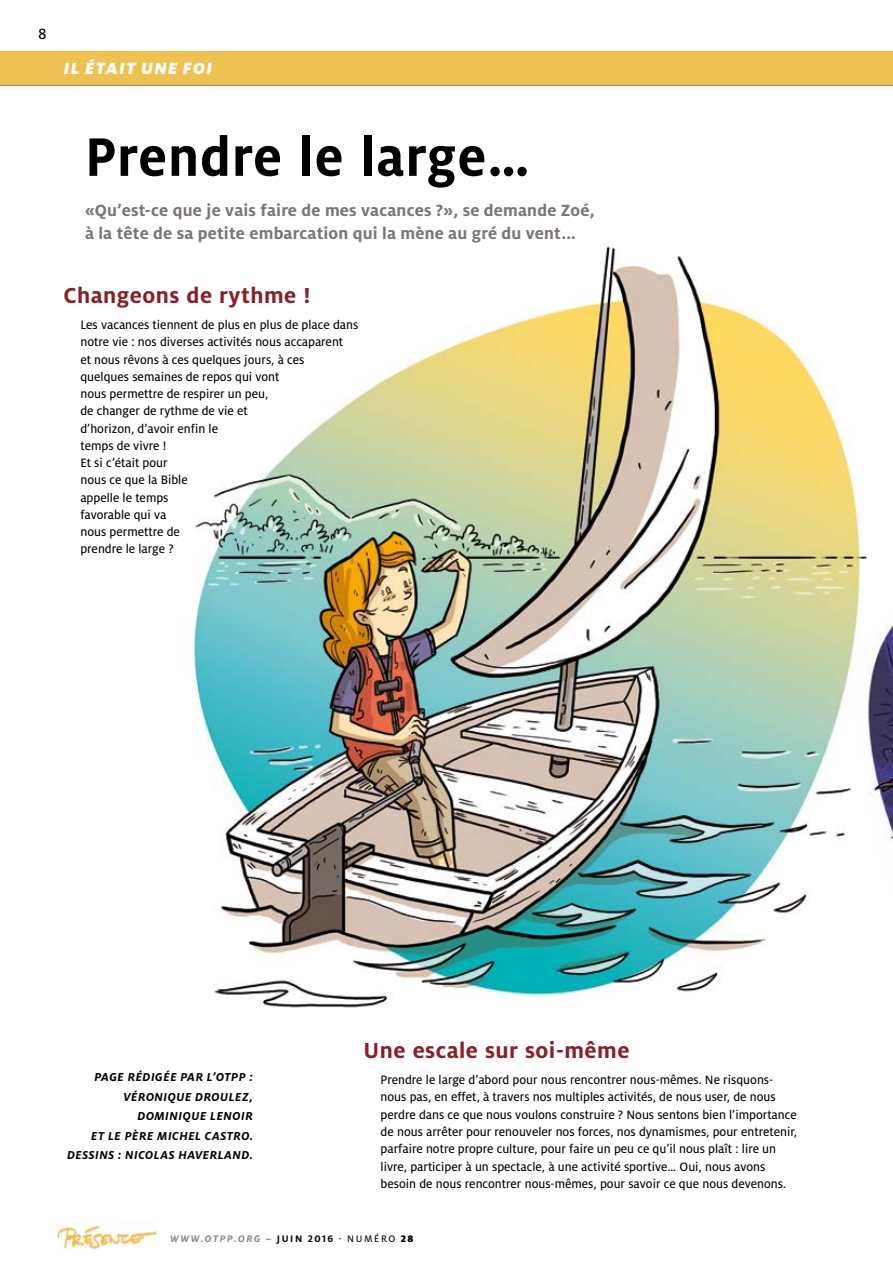
<style>
.page{position:relative;width:893px;height:1263px;background:#fff}
.page>*{position:absolute;margin:0;border:0;box-sizing:border-box;transform-origin:0 0}
.t1{font:700 60px "Milo OT";letter-spacing:.02em;color:#000;scale:.94 1}
.t2{font:700 24px "Milo OT";letter-spacing:.02em;color:#88202a}
.t3{font:700 18px/23.2px "Milo OT";letter-spacing:.01em;color:#7b7573}
.t4{font:italic 900 18px "Milo OT";letter-spacing:.07em;color:#fff}
.t5{font:16.5px "Milo OT Text";color:#000}
.t6{font:13.5px/17.2px "Milo OT Text";color:#000}
.t7{font:italic 700 12.75px/19.5px "Milo OT";letter-spacing:.04em;color:#000;text-align:right}
.t8{font:italic 700 10.5px "Milo OT";letter-spacing:.16em;color:#87888a}
.s1{font-style:normal;color:#000}
.s2{font-family:"Milo OT Text";font-weight:400;font-style:normal;color:#000}
.s3{font-weight:900;font-style:normal;color:#000}
</style>
<div class="page">
<img style="left:192px;top:246px;width:674px;height:763px">
<img style="left:855px;top:608px;width:38px;height:286px">
<div style="left:0;top:51px;width:893px;height:34px;background:#eec153"></div>
<hr style="left:0;top:85px;width:893px;height:1px;background:#87888a">
<img style="left:57px;top:1225px;width:100px;height:25px">
<p class="t5" style="left:38px;top:24px;width:10px">8</p>
<h3 class="t4" style="left:64px;top:58px;width:150px">IL ÉTAIT UNE FOI</h3>
<h1 class="t1" style="left:85px;top:123px;width:475px">Prendre le large…</h1>
<h3 class="t3" style="left:85px;top:199px;width:511px">«Qu’est-ce que je vais faire de mes vacances ?», se demande Zoé, à la tête de sa petite embarcation qui la mène au gré du vent...</h3>
<h2 class="t2" style="left:63px;top:282px;width:249px">Changeons de rythme !</h2>
<p class="t6" style="left:80px;top:316px;width:279px">Les vacances tiennent de plus en plus de place dans notre vie : nos diverses activités nous accaparent<br>et nous rêvons à ces quelques jours, à ces<br>quelques semaines de repos qui vont<br>nous permettre de respirer un peu,<br>de changer de rythme de vie et<br>d’horizon, d’avoir enfin le<br>temps de vivre !<br>Et si c’était pour<br>nous ce que la Bible<br>appelle le temps<br>favorable qui va<br>nous permettre de<br>prendre le large ?</p>
<p class="t7" style="left:67px;top:1068px;width:187px">PAGE RÉDIGÉE PAR L’OTPP :<br>VÉRONIQUE DROULEZ,<br>DOMINIQUE LENOIR<br>ET LE PÈRE MICHEL CASTRO.<br>DESSINS : NICOLAS HAVERLAND.</p>
<h2 class="t2" style="left:364px;top:1037px;width:267px">Une escale sur soi-même</h2>
<p class="t6" style="left:381px;top:1071px;width:418px">Prendre le large d’abord pour nous rencontrer nous-mêmes. Ne risquons&shy;nous pas, en effet, à travers nos multiples activités, de nous user, de nous perdre dans ce que nous voulons construire ? Nous sentons bien l’importance de nous arrêter pour renouveler nos forces, nos dynamismes, pour entretenir, parfaire notre propre culture, pour faire un peu ce qu’il nous plaît : lire un livre, participer à un spectacle, à une activité sportive… Oui, nous avons besoin de nous rencontrer nous-mêmes, pour savoir ce que nous devenons.</p>
<p class="t8" style="left:170px;top:1233px;width:245px">WWW.OTPP.ORG ~ <span class="s1">JUIN 2016</span> <span class="s2">- NUMÉRO</span> <span class="s3">28</span></p>
</div>
